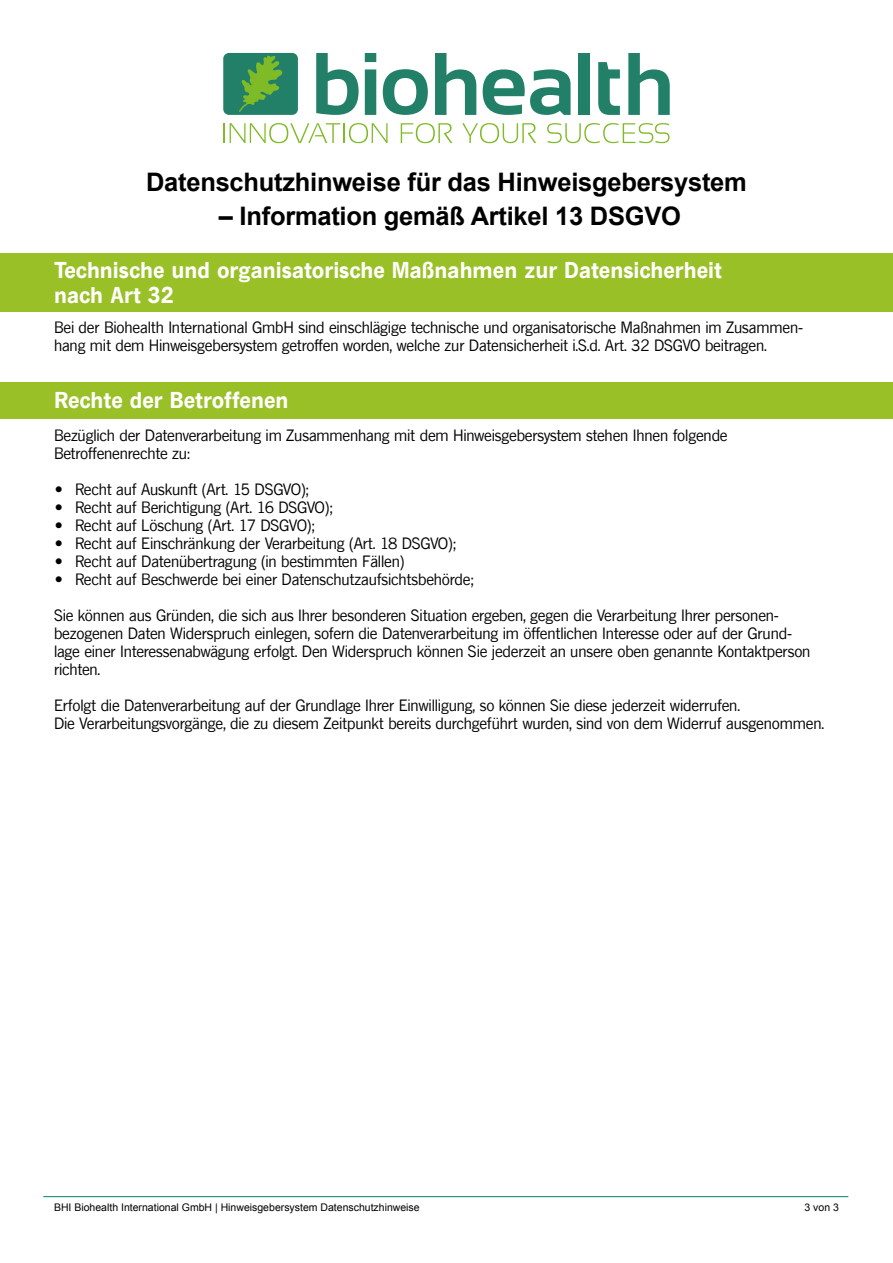
<style>
.page{position:relative;width:893px;height:1263px;background:#fff}
.page>*{position:absolute;margin:0;border:0;box-sizing:border-box;transform-origin:0 0}
.t1{font:700 25.5px "Arial";letter-spacing:-.01em;color:#000}
.t2{font:700 21px/25.2px "News Gothic SB";color:#fff}
.t3{font:15px/18px "News Gothic SB";letter-spacing:-.01em;color:#000}
.t4{font:10.5px "Arial";color:#000}
</style>
<div class="page">
<div style="left:223px;top:53px;width:75px;height:62px;background:#218067;border-radius:6px"></div>
<svg style="left:239px;top:55px;width:44px;height:57px"></svg>
<svg style="left:316px;top:53px;width:43px;height:62px"></svg>
<svg style="left:365px;top:53px;width:11px;height:62px"></svg>
<svg style="left:383px;top:69px;width:45px;height:46px"></svg>
<svg style="left:435px;top:53px;width:41px;height:62px"></svg>
<svg style="left:483px;top:69px;width:88px;height:46px"></svg>
<div style="left:579px;top:53px;width:11px;height:62px;background:#218067"></div>
<svg style="left:598px;top:62px;width:22px;height:53px"></svg>
<svg style="left:628px;top:53px;width:42px;height:62px"></svg>
<hr style="left:223px;top:123px;width:2px;height:20px;background:#7fba27">
<svg style="left:230px;top:123px;width:110px;height:20px"></svg>
<hr style="left:343px;top:123px;width:2px;height:20px;background:#7fba27">
<svg style="left:349px;top:123px;width:39px;height:20px"></svg>
<svg style="left:401px;top:123px;width:51px;height:20px"></svg>
<svg style="left:462px;top:123px;width:74px;height:20px"></svg>
<svg style="left:547px;top:123px;width:122px;height:20px"></svg>
<hr style="left:43px;top:1196px;width:805px;height:1px;background:#008165">
<div style="left:0;top:253px;width:893px;height:58px;background:#9ac027"></div>
<div style="left:0;top:382px;width:893px;height:37px;background:#9ac027"></div>
<h1 class="t1" style="left:146px;top:165px;width:602px">Datenschutzhinweise für das Hinweisgebersystem</h1>
<h1 class="t1" style="left:219px;top:199px;width:464px">– Information gemäß Artikel 13 DSGVO</h1>
<h2 class="t2" style="left:54px;top:256px;width:669px">Technische und organisatorische Maßnahmen zur Datensicherheit nach Art 32</h2>
<p class="t3" style="left:54px;top:317px;width:751px">Bei der Biohealth International GmbH sind einschlägige technische und organisatorische Maßnahmen im Zusammen&shy;hang mit dem Hinweisgebersystem getroffen worden, welche zur Datensicherheit i.S.d. Art. 32 DSGVO beitragen.</p>
<h2 class="t2" style="left:54px;top:386px;width:236px">Rechte der Betroffenen</h2>
<p class="t3" style="left:54px;top:426px;width:675px">Bezüglich der Datenverarbeitung im Zusammenhang mit dem Hinweisgebersystem stehen Ihnen folgende<br>Betroffenenrechte zu:</p>
<p class="t3" style="left:54px;top:480px;width:256px">• Recht auf Auskunft (Art. 15 DSGVO);</p>
<p class="t3" style="left:54px;top:498px;width:280px">• Recht auf Berichtigung (Art. 16 DSGVO);</p>
<p class="t3" style="left:54px;top:516px;width:262px">• Recht auf Löschung (Art. 17 DSGVO);</p>
<p class="t3" style="left:54px;top:534px;width:403px">• Recht auf Einschränkung der Verarbeitung (Art. 18 DSGVO);</p>
<p class="t3" style="left:54px;top:552px;width:352px">• Recht auf Datenübertragung (in bestimmten Fällen)</p>
<p class="t3" style="left:54px;top:570px;width:421px">• Recht auf Beschwerde bei einer Datenschutzaufsichtsbehörde;</p>
<p class="t3" style="left:54px;top:606px;width:758px">Sie können aus Gründen, die sich aus Ihrer besonderen Situation ergeben, gegen die Verarbeitung Ihrer personen&shy;bezogenen Daten Widerspruch einlegen, sofern die Datenverarbeitung im öffentlichen Interesse oder auf der Grund&shy;lage einer Interessenabwägung erfolgt. Den Widerspruch können Sie jederzeit an unsere oben genannte Kontaktperson richten.</p>
<p class="t3" style="left:54px;top:696px;width:772px">Erfolgt die Datenverarbeitung auf der Grundlage Ihrer Einwilligung, so können Sie diese jederzeit widerrufen.<br>Die Verarbeitungsvorgänge, die zu diesem Zeitpunkt bereits durchgeführt wurden, sind von dem Widerruf ausgenommen.</p>
<p class="t4" style="left:54px;top:1200px;width:367px">BHI Biohealth International GmbH | Hinweisgebersystem Datenschutzhinweise</p>
<p class="t4" style="left:804px;top:1200px;width:36px">3 von 3</p>
</div>
